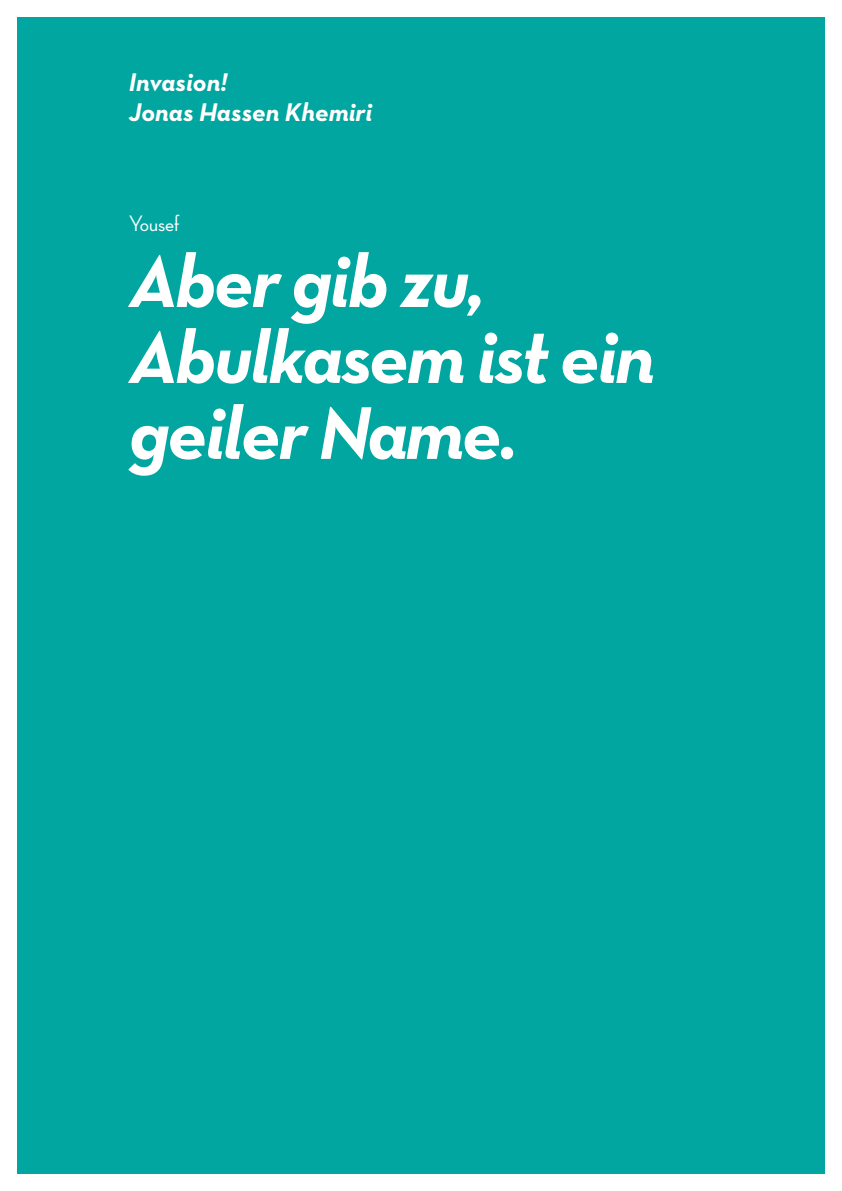
<style>
.page{position:relative;width:842px;height:1191px;background:#fff}
.page>*{position:absolute;margin:0;border:0;box-sizing:border-box;transform-origin:0 0}
.t1{font:italic 700 76px/76px "Neutra Burg Bold Italic Alt";letter-spacing:-.03em;color:#fff}
.t2{font:italic 700 26px/30px "Neutra Burg Bold Italic Alt";color:#fff}
.t3{font:500 22.8px "Neutraface Display";color:#fff}
</style>
<div class="page">
<div style="left:17px;top:17px;width:808px;height:1157px;background:#00a69f"></div>
<p class="t2" style="left:129px;top:66px;width:245px">Invasion!<br>Jonas Hassen Khemiri</p>
<p class="t3" style="left:129px;top:211px;width:52px">Yousef</p>
<p class="t1" style="left:129px;top:242px;width:527px">Aber gib zu,<br>Abulkasem ist ein geiler Name.</p>
</div>
